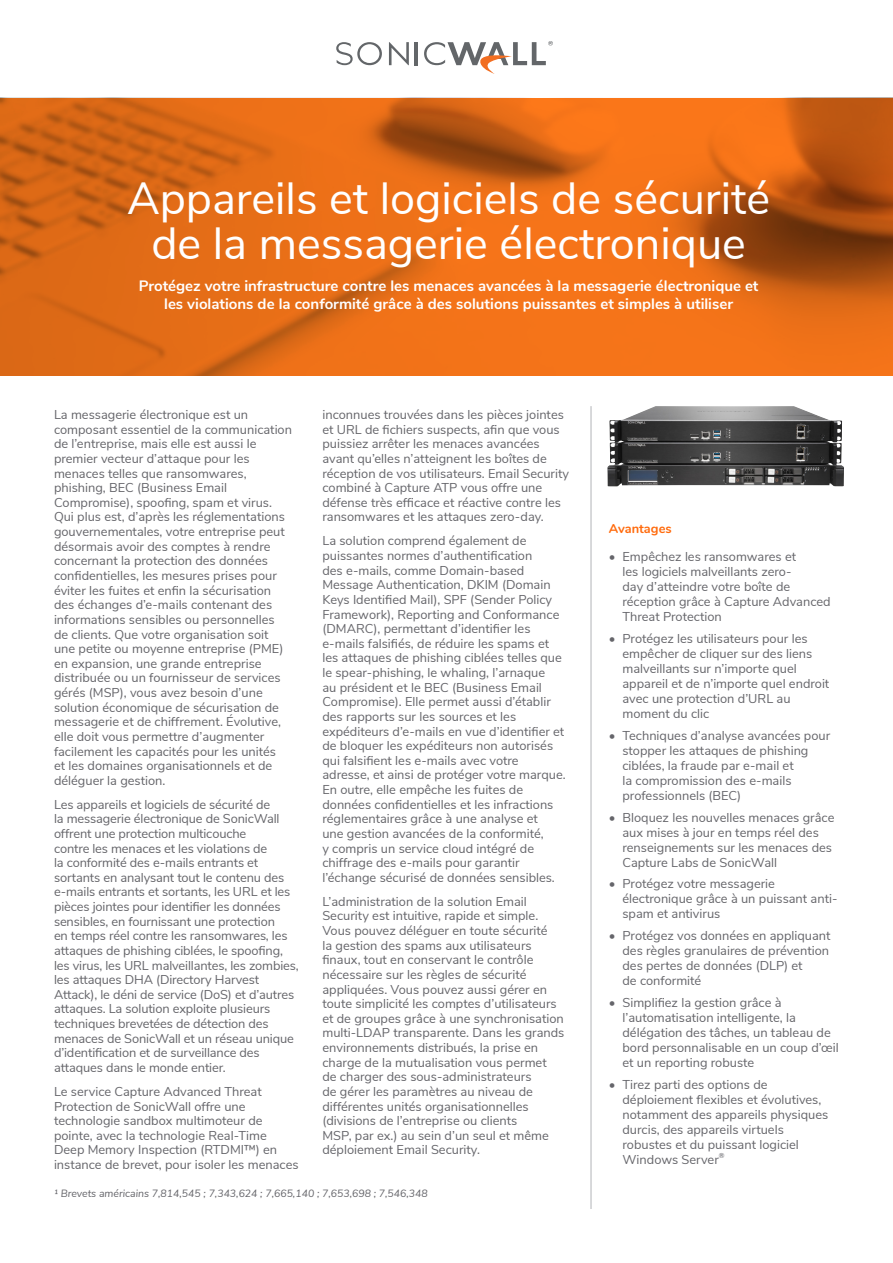
<style>
.page{position:relative;width:893px;height:1263px;background:#fff}
.page>*{position:absolute;margin:0;border:0;box-sizing:border-box;transform-origin:0 0}
.Headline{font:45px/45px "Nunito Sans";color:#fff;text-align:center}
.Section_Heading_3_fe{font:700 15px/18px "Nunito Sans";color:#fff;text-align:center}
.Body_Copy{font:12.9px/14.5px "Nunito Sans";color:#65656a}
.Section_Heading_2_Su{font:700 12.9px "Nunito";color:#ff6b0d}
.Footnote{font:italic 10.5px "Nunito Sans";color:#65656a}
</style>
<div class="page">
<svg style="left:389px;top:42px;width:20px;height:23px"></svg>
<hr style="left:415px;top:42px;width:3px;height:23px;background:#636669">
<svg style="left:336px;top:42px;width:46px;height:23px"></svg>
<svg style="left:424px;top:41px;width:129px;height:33px"></svg>
<svg style="left:0;top:98px;width:893px;height:278px;background:#de6916"></svg>
<hr style="left:591px;top:406px;width:1px;height:803px;background:#b2b3b7">
<img style="left:607px;top:406px;width:237px;height:80px">
<p class="Headline" style="left:127px;top:173px;width:645px">Appareils et logiciels de sécurité de la messagerie électronique</p>
<p class="Section_Heading_3_fe" style="left:139px;top:275px;width:621px">Protégez votre infrastructure contre les menaces avancées à la messagerie électronique et les violations de la conformité grâce à des solutions puissantes et simples à utiliser</p>
<p class="Body_Copy" style="left:54px;top:406px;width:240px">La messagerie électronique est un composant essentiel de la communication de l’entreprise, mais elle est aussi le premier vecteur d’attaque pour les menaces telles que ransomwares, phishing, BEC (Business Email Compromise), spoofing, spam et virus.<br>Qui plus est, d’après les réglementations gouvernementales, votre entreprise peut désormais avoir des comptes à rendre concernant la protection des données confidentielles, les mesures prises pour éviter les fuites et enfin la sécurisation des échanges d’e-mails contenant des informations sensibles ou personnelles de clients. Que votre organisation soit une petite ou moyenne entreprise (PME) en expansion, une grande entreprise distribuée ou un fournisseur de services gérés (MSP), vous avez besoin d’une solution économique de sécurisation de messagerie et de chiffrement. Évolutive, elle doit vous permettre d’augmenter facilement les capacités pour les unités<br>et les domaines organisationnels et de déléguer la gestion.</p>
<p class="Body_Copy" style="left:54px;top:796px;width:246px">Les appareils et logiciels de sécurité de<br>la messagerie électronique de SonicWall offrent une protection multicouche<br>contre les menaces et les violations de<br>la conformité des e-mails entrants et sortants en analysant tout le contenu des e-mails entrants et sortants, les URL et les pièces jointes pour identifier les données sensibles, en fournissant une protection<br>en temps réel contre les ransomwares, les attaques de phishing ciblées, le spoofing, les virus, les URL malveillantes, les zombies, les attaques DHA (Directory Harvest Attack), le déni de service (DoS) et d’autres attaques. La solution exploite plusieurs techniques brevetées de détection des menaces de SonicWall et un réseau unique d’identification et de surveillance des attaques dans le monde entier.</p>
<p class="Body_Copy" style="left:54px;top:1083px;width:246px">Le service Capture Advanced Threat Protection de SonicWall offre une technologie sandbox multimoteur de pointe, avec la technologie Real-Time Deep Memory Inspection (RTDMI™) en instance de brevet, pour isoler les menaces</p>
<p class="Body_Copy" style="left:322px;top:406px;width:248px">inconnues trouvées dans les pièces jointes et URL de fichiers suspects, afin que vous puissiez arrêter les menaces avancées avant qu’elles n’atteignent les boîtes de réception de vos utilisateurs. Email Security combiné à Capture ATP vous offre une défense très efficace et réactive contre les ransomwares et les attaques zero-day.</p>
<p class="Body_Copy" style="left:322px;top:533px;width:245px">La solution comprend également de puissantes normes d’authentification<br>des e-mails, comme Domain-based Message Authentication, DKIM (Domain Keys Identified Mail), SPF (Sender Policy Framework), Reporting and Conformance (DMARC), permettant d’identifier les e-mails falsifiés, de réduire les spams et les attaques de phishing ciblées telles que le spear-phishing, le whaling, l’arnaque<br>au président et le BEC (Business Email Compromise). Elle permet aussi d’établir des rapports sur les sources et les expéditeurs d’e-mails en vue d’identifier et de bloquer les expéditeurs non autorisés qui falsifient les e-mails avec votre adresse, et ainsi de protéger votre marque.<br>En outre, elle empêche les fuites de données confidentielles et les infractions réglementaires grâce à une analyse et<br>une gestion avancées de la conformité,<br>y compris un service cloud intégré de chiffrage des e-mails pour garantir l’échange sécurisé de données sensibles.</p>
<p class="Body_Copy" style="left:322px;top:893px;width:244px">L’administration de la solution Email Security est intuitive, rapide et simple.<br>Vous pouvez déléguer en toute sécurité<br>la gestion des spams aux utilisateurs finaux, tout en conservant le contrôle nécessaire sur les règles de sécurité appliquées. Vous pouvez aussi gérer en toute simplicité les comptes d’utilisateurs et de groupes grâce à une synchronisation multi-LDAP transparente. Dans les grands environnements distribués, la prise en charge de la mutualisation vous permet<br>de charger des sous-administrateurs<br>de gérer les paramètres au niveau de différentes unités organisationnelles (divisions de l’entreprise ou clients<br>MSP, par ex.) au sein d’un seul et même déploiement Email Security.</p>
<p class="Footnote" style="left:54px;top:1186px;width:375px">1 Brevets américains 7,814,545 ; 7,343,624 ; 7,665,140 ; 7,653,698 ; 7,546,348</p>
<p class="Section_Heading_2_Su" style="left:609px;top:519px;width:64px">Avantages</p>
<p class="Body_Copy" style="left:622px;top:548px;width:210px;line-height:15px;text-indent:-14px">• Empêchez les ransomwares et<br>les logiciels malveillants zero-<br>day d’atteindre votre boîte de réception grâce à Capture Advanced<br>Threat Protection</p>
<p class="Body_Copy" style="left:622px;top:630px;width:208px;line-height:15px;text-indent:-14px">• Protégez les utilisateurs pour les empêcher de cliquer sur des liens malveillants sur n’importe quel appareil et de n’importe quel endroit avec une protection d’URL au moment du clic</p>
<p class="Body_Copy" style="left:622px;top:727px;width:209px;line-height:15px;text-indent:-14px">• Techniques d’analyse avancées pour stopper les attaques de phishing ciblées, la fraude par e-mail et<br>la compromission des e-mails professionnels (BEC)</p>
<p class="Body_Copy" style="left:622px;top:809px;width:213px;line-height:15px;text-indent:-14px">• Bloquez les nouvelles menaces grâce aux mises à jour en temps réel des renseignements sur les menaces des<br>Capture Labs de SonicWall</p>
<p class="Body_Copy" style="left:622px;top:875px;width:216px;line-height:15px;text-indent:-14px">• Protégez votre messagerie électronique grâce à un puissant anti&shy;spam et antivirus</p>
<p class="Body_Copy" style="left:622px;top:927px;width:210px;line-height:15px;text-indent:-14px">• Protégez vos données en appliquant des règles granulaires de prévention des pertes de données (DLP) et<br>de conformité</p>
<p class="Body_Copy" style="left:622px;top:994px;width:218px;line-height:15px;text-indent:-14px">• Simplifiez la gestion grâce à l’automatisation intelligente, la délégation des tâches, un tableau de bord personnalisable en un coup d’œil et un reporting robuste</p>
<p class="Body_Copy" style="left:622px;top:1076px;width:207px;line-height:15px;text-indent:-14px">• Tirez parti des options de déploiement flexibles et évolutives, notamment des appareils physiques durcis, des appareils virtuels robustes et du puissant logiciel<br>Windows Server<sup>®</sup></p>
</div>
